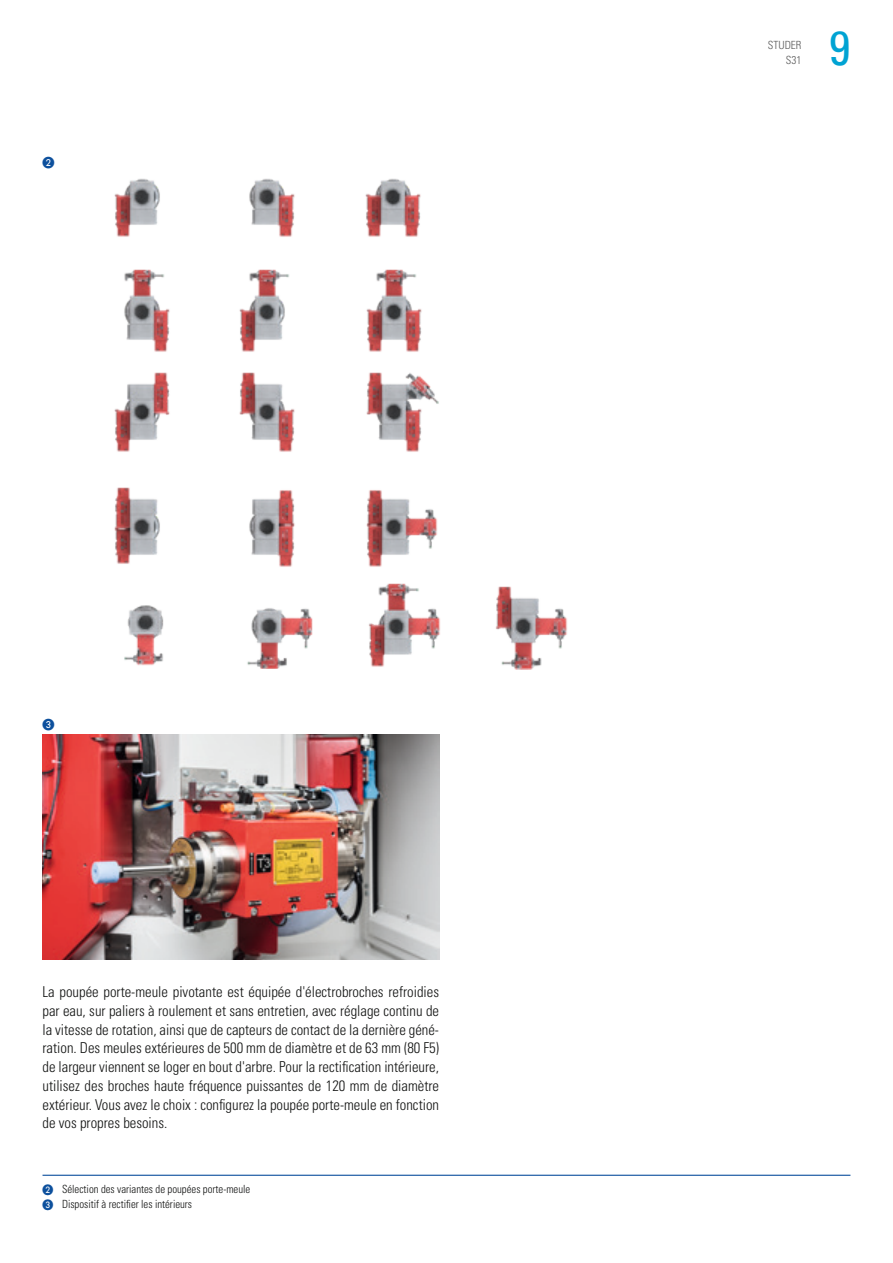
<style>
.page{position:relative;width:893px;height:1263px;background:#fff}
.page>*{position:absolute;margin:0;border:0;box-sizing:border-box;transform-origin:0 0}
.t1{font:condensed 48px "Univers Com 57";color:#00a3d3}
.t2{font:300 condensed 15px/18.8px "Univers LT Std";color:#131413;text-align:justify}
.t3{font:300 condensed 11.25px/14.2px "Univers LT Std";color:#131413;scale:.96 1}
.t4{font:300 condensed 11.25px/15px "Univers LT Std";color:#5a5a5a;text-align:right}
.s1{color:#0d509d}
</style>
<div class="page">
<hr style="left:43px;top:1175px;width:807px;height:1px;background:#0d509d">
<img style="left:114px;top:178px;width:46px;height:59px">
<img style="left:124px;top:269px;width:46px;height:83px">
<img style="left:114px;top:372px;width:56px;height:80px">
<img style="left:114px;top:487px;width:46px;height:77px">
<img style="left:249px;top:178px;width:46px;height:59px">
<img style="left:365px;top:178px;width:56px;height:59px">
<img style="left:239px;top:269px;width:50px;height:83px">
<img style="left:239px;top:372px;width:56px;height:80px">
<img style="left:249px;top:490px;width:46px;height:77px">
<img style="left:124px;top:605px;width:40px;height:61px">
<img style="left:247px;top:608px;width:66px;height:61px">
<img style="left:369px;top:583px;width:71px;height:84px">
<img style="left:495px;top:586px;width:72px;height:83px">
<img style="left:366px;top:269px;width:56px;height:83px">
<img style="left:366px;top:372px;width:73px;height:80px">
<img style="left:366px;top:490px;width:72px;height:77px">
<img style="left:43px;top:735px;width:396px;height:225px">
<p class="t4" style="left:768px;top:38px;width:35px">STUDER<br>S31</p>
<h1 class="t1" style="left:829px;top:17px;width:23px">9</h1>
<p class="t2" style="left:43px;top:982px;width:398px">La poupée porte-meule pivotante est équipée d'électrobroches refroidies par eau, sur paliers à roulement et sans entretien, avec réglage continu de la vitesse de rotation, ainsi que de capteurs de contact de la dernière géné&shy;ration. Des meules extérieures de 500 mm de diamètre et de 63 mm (80 F5) de largeur viennent se loger en bout d'arbre. Pour la rectification intérieure, utilisez des broches haute fréquence puissantes de 120 mm de diamètre extérieur. Vous avez le choix : configurez la poupée porte-meule en fonction de vos propres besoins.</p>
<p class="t3" style="left:43px;top:1182px;width:218px"><span class="s1">❷</span> Sélection des variantes de poupées porte-meule<br><span class="s1">❸</span> Dispositif à rectifier les intérieurs</p>
</div>
